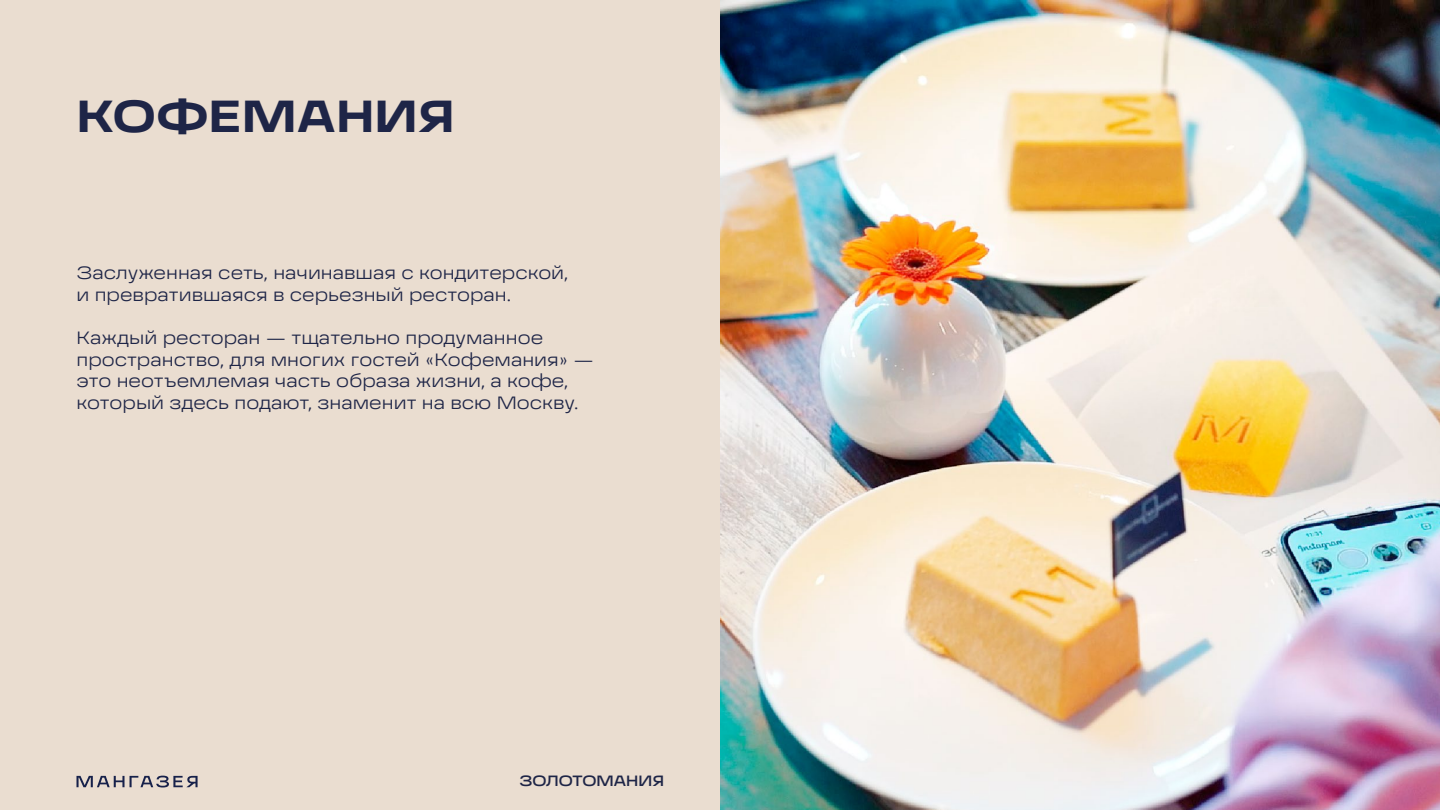
<style>
.page{position:relative;width:1440px;height:810px;background:#eaddd0}
.page>*{position:absolute;margin:0;border:0;box-sizing:border-box;transform-origin:0 0}
.t1{font:700 45px "Grandis Extended";letter-spacing:.015em;color:#1e2547}
.t2{font:300 18px/21.6px "Grandis Extended";color:#1e2547}
.t3{font:500 15px "Grandis Extended";color:#1e2547}
</style>
<div class="page">
<svg style="left:76px;top:776px;width:122px;height:12px"></svg>
<img style="left:720px;top:1px;width:720px;height:809px">
<h1 class="t1" style="left:77px;top:87px;width:379px">КОФЕМАНИЯ</h1>
<p class="t2" style="left:76px;top:262px;width:493px">Заслуженная сеть, начинавшая с кондитерской, и превратившаяся в серьезный ресторан.</p>
<p class="t2" style="left:76px;top:327px;width:519px">Каждый ресторан — тщательно продуманное пространство, для многих гостей «Кофемания» — это неотъемлемая часть образа жизни, а кофе, который здесь подают, знаменит на всю Москву.</p>
<p class="t3" style="left:519px;top:771px;width:146px">ЗОЛОТОМАНИЯ</p>
</div>
